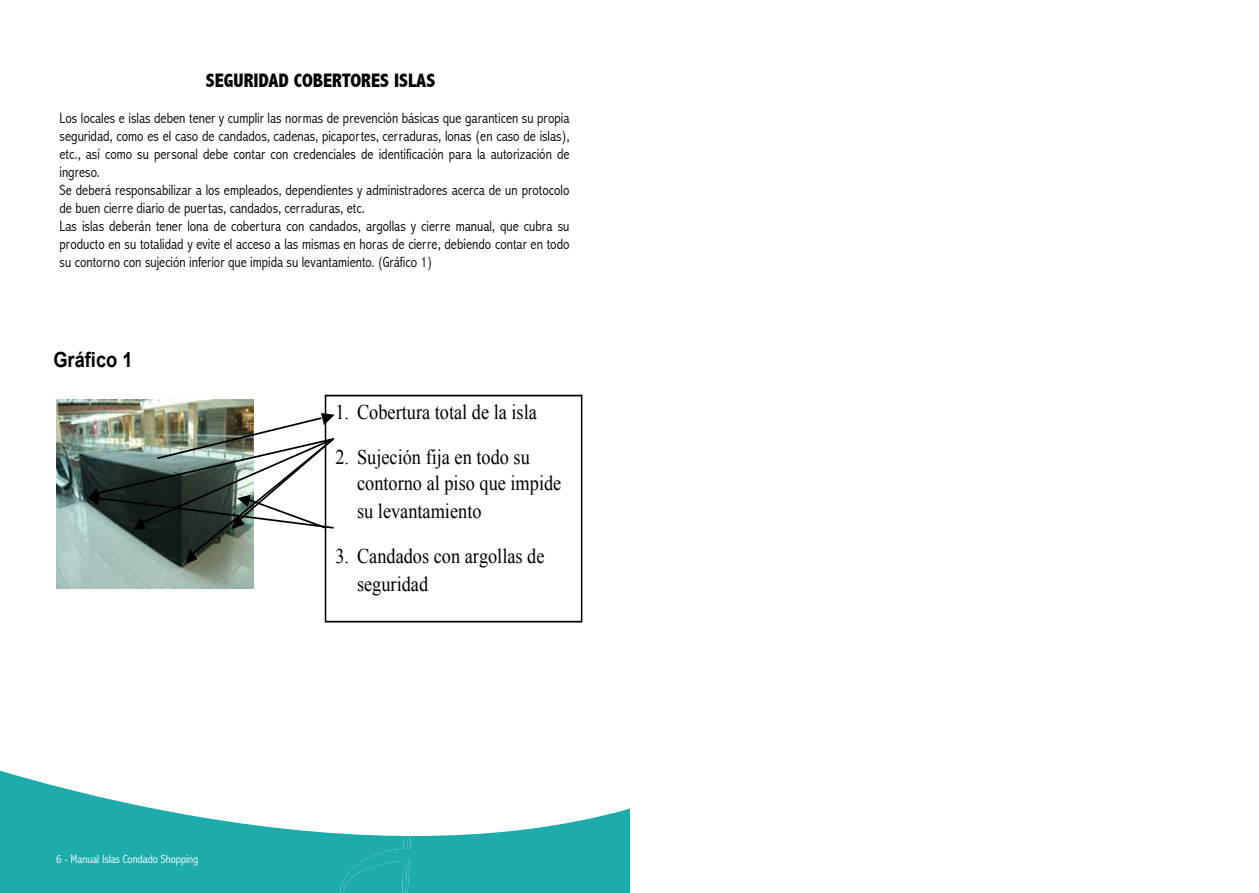
<style>
.page{position:relative;width:1259px;height:893px;background:#fff}
.page>*{position:absolute;margin:0;border:0;box-sizing:border-box;transform-origin:0 0}
.t1{font:20.85px/27px "Times New Roman";color:#000;scale:.88 1}
.t2{font:700 20.85px "Arial";color:#000;scale:.88 1}
.t3{font:800 condensed 19.5px "Abadi";color:#000}
.t4{font:300 condensed 15px/18px "Abadi";color:#000}
.t5{font:300 condensed 12px "Abadi";color:#fff}
</style>
<div class="page">
<svg style="left:0;top:771px;width:340px;height:122px;fill:#1eabab"></svg>
<svg style="left:340px;top:809px;width:289px;height:84px"></svg>
<img style="left:56px;top:400px;width:197px;height:188px">
<div style="left:325px;top:395px;width:257px;height:227px;border:2px solid #000"></div>
<img style="left:88px;top:413px;width:247px;height:151px">
<h2 class="t3" style="left:206px;top:69px;width:231px">SEGURIDAD COBERTORES ISLAS</h2>
<p class="t4" style="left:60px;top:109px;width:511px">Los locales e islas deben tener y cumplir las normas de prevención básicas que garanticen su propia seguridad, como es el caso de candados, cadenas, picaportes, cerraduras, lonas (en caso de islas), etc., así como su personal debe contar con credenciales de identificación para la autorización de ingreso.<br>Se deberá responsabilizar a los empleados, dependientes y administradores acerca de un protocolo de buen cierre diario de puertas, candados, cerraduras, etc.<br>Las islas deberán tener lona de cobertura con candados, argollas y cierre manual, que cubra su producto en su totalidad y evite el acceso a las mismas en horas de cierre, debiendo contar en todo su contorno con sujeción inferior que impida su levantamiento. (Gráfico 1)</p>
<h1 class="t2" style="left:53px;top:346px;width:92px">Gráfico 1</h1>
<p class="t5" style="left:56px;top:852px;width:144px">6 - Manual Islas Condado Shopping</p>
<h1 class="t1" style="left:335px;top:398px;width:230px">1. Cobertura total de la isla</h1>
<h1 class="t1" style="left:357px;top:443px;width:234px;text-indent:-22px">2. Sujeción fija en todo su contorno al piso que impide su levantamiento</h1>
<h1 class="t1" style="left:357px;top:542px;width:214px;line-height:27.8px;text-indent:-22px">3. Candados con argollas de seguridad</h1>
</div>
